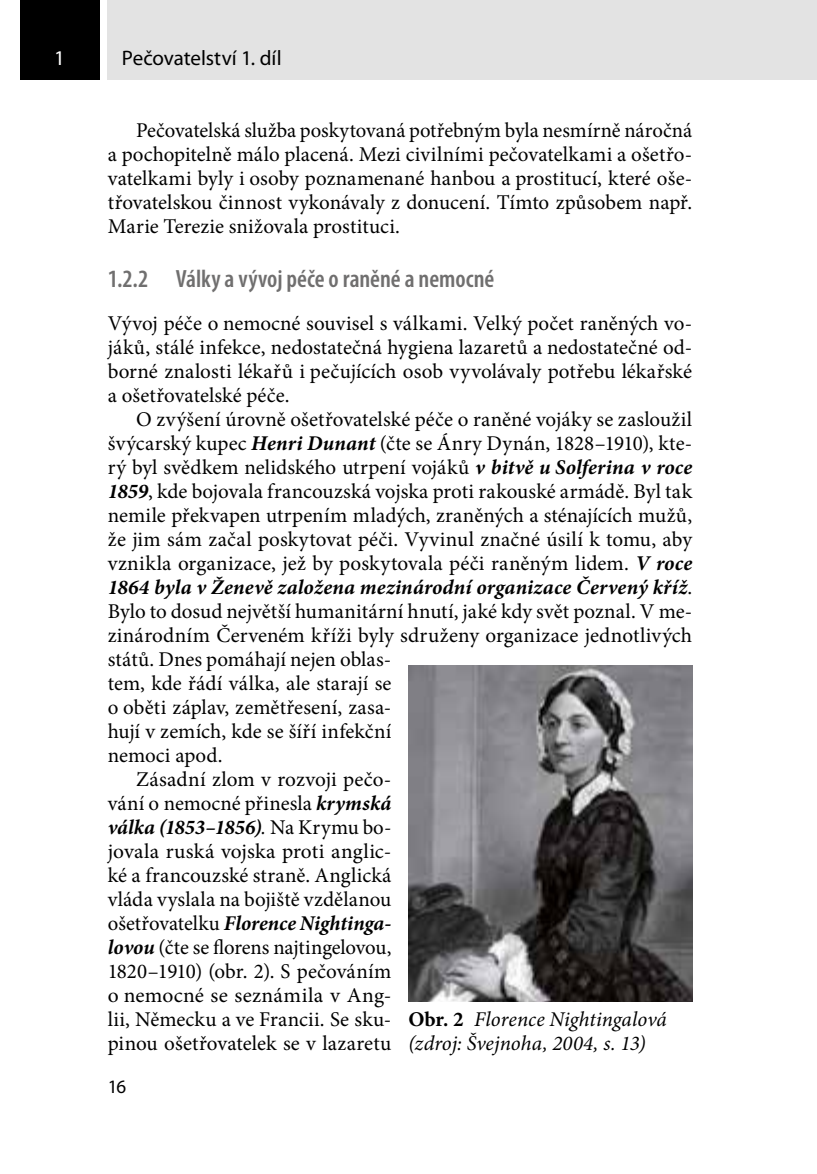
<style>
.page{position:relative;width:817px;height:1174px;background:#fff}
.page>*{position:absolute;margin:0;border:0;box-sizing:border-box;transform-origin:0 0}
._3_3_3{font:600 condensed 25px "Myriad Pro";color:#706f6f}
.text{font:21px/24px "Minion Pro";letter-spacing:.005em;color:#000;text-align:justify}
.text_1_nad{font:21px/24px "Minion Pro";color:#000}
.text_1__odstavec{font:21px/24px "Minion Pro";letter-spacing:.005em;color:#000;text-align:justify}
.t1{font:italic 21px/24px "Minion Pro";letter-spacing:.005em;color:#000}
.t2{font:21px "Myriad Pro";color:#000}
.t3{font:21px "Myriad Pro";color:#fff}
.t4{font:19px "Myriad Pro";color:#000}
.s1{font-weight:700;font-style:italic}
.s2{font-style:italic}
.s3{font-weight:700;font-style:normal}
</style>
<div class="page">
<div style="left:20px;top:0;width:79px;height:79px;background:#000"></div>
<div style="left:108px;top:0;width:708px;height:79px;background:#e3e3e3"></div>
<img style="left:408px;top:665px;width:284px;height:336px">
<p class="t3" style="left:54px;top:45px;width:12px">1</p>
<p class="t2" style="left:122px;top:45px;width:161px">Pečovatelství 1. díl</p>
<p class="text_1_nad" style="left:108px;top:119px;width:585px;text-indent:28px">Pečovatelská služba poskytovaná potřebným byla nesmírně náročná a pochopitelně málo placená. Mezi civilními pečovatelkami a ošetřo&shy;vatelkami byly i osoby poznamenané hanbou a prostitucí, které oše-- třovatelskou činnost vykonávaly z donucení. Tímto způsobem např.<br>Marie Terezie snižovala prostituci.</p>
<p class="_3_3_3" style="left:108px;top:264px;width:388px">1.2.2 Války a vývoj péče o raněné a nemocné</p>
<p class="text_1__odstavec" style="left:108px;top:311px;width:585px">Vývoj péče o nemocné souvisel s válkami. Velký počet raněných vo&shy;jáků, stálé infekce, nedostatečná hygiena lazaretů a nedostatečné od&shy;borné znalosti lékařů i pečujících osob vyvolávaly potřebu lékařské a ošetřovatelské péče.</p>
<p class="text" style="left:108px;top:407px;width:585px;text-indent:28px">O zvýšení úrovně ošetřovatelské péče o raněné vojáky se zasloužil švýcarský kupec <span class="s1">Henri Dunant</span> (čte se Ánry Dynán, 1828–1910), kte&shy;rý byl svědkem nelidského utrpení vojáků <span class="s1">v bitvě u Solferina v roce 1859</span>, kde bojovala francouzská vojska proti rakouské armádě. Byl tak nemile překvapen utrpením mladých, zraněných a sténajících mužů, že jim sám začal poskytovat péči. Vyvinul značné úsilí k tomu, aby vznikla organizace, jež by poskytovala péči raněným lidem. <span class="s1">V roce 1864 byla v Ženevě založena mezinárodní organizace Červený kříž</span>.<br>Bylo to dosud největší humanitární hnutí, jaké kdy svět poznal. V me&shy;zinárodním Červeném kříži byly sdruženy organizace jednotlivých</p>
<p class="text" style="left:108px;top:647px;width:285px">států. Dnes pomáhají nejen oblas&shy;tem, kde řádí válka, ale starají se o oběti záplav, zemětřesení, zasa&shy;hují v zemích, kde se šíří infekční nemoci apod.</p>
<p class="text" style="left:108px;top:767px;width:285px;text-indent:28px">Zásadní zlom v rozvoji pečo&shy;vání o nemocné přinesla <span class="s1">krymská válka (1853–1856)</span><span class="s2">.</span> Na Krymu bo&shy;jovala ruská vojska proti anglic&shy;ké a francouzské straně. Anglická vláda vyslala na bojiště vzdělanou ošetřovatelku <span class="s1">Florence Nightinga&shy;lovou</span> (čte se florens najtingelovou, 1820–1910) (obr. 2). S pečováním o nemocné se seznámila v Ang&shy;lii, Německu a ve Francii. Se sku&shy;pinou ošetřovatelek se v lazaretu</p>
<p class="t4" style="left:108px;top:1074px;width:20px">16</p>
<p class="t1" style="left:408px;top:1007px;width:260px"><span class="s3">Obr. 2</span> Florence Nightingalová (zdroj: Švejnoha, 2004, s. 13)</p>
</div>
